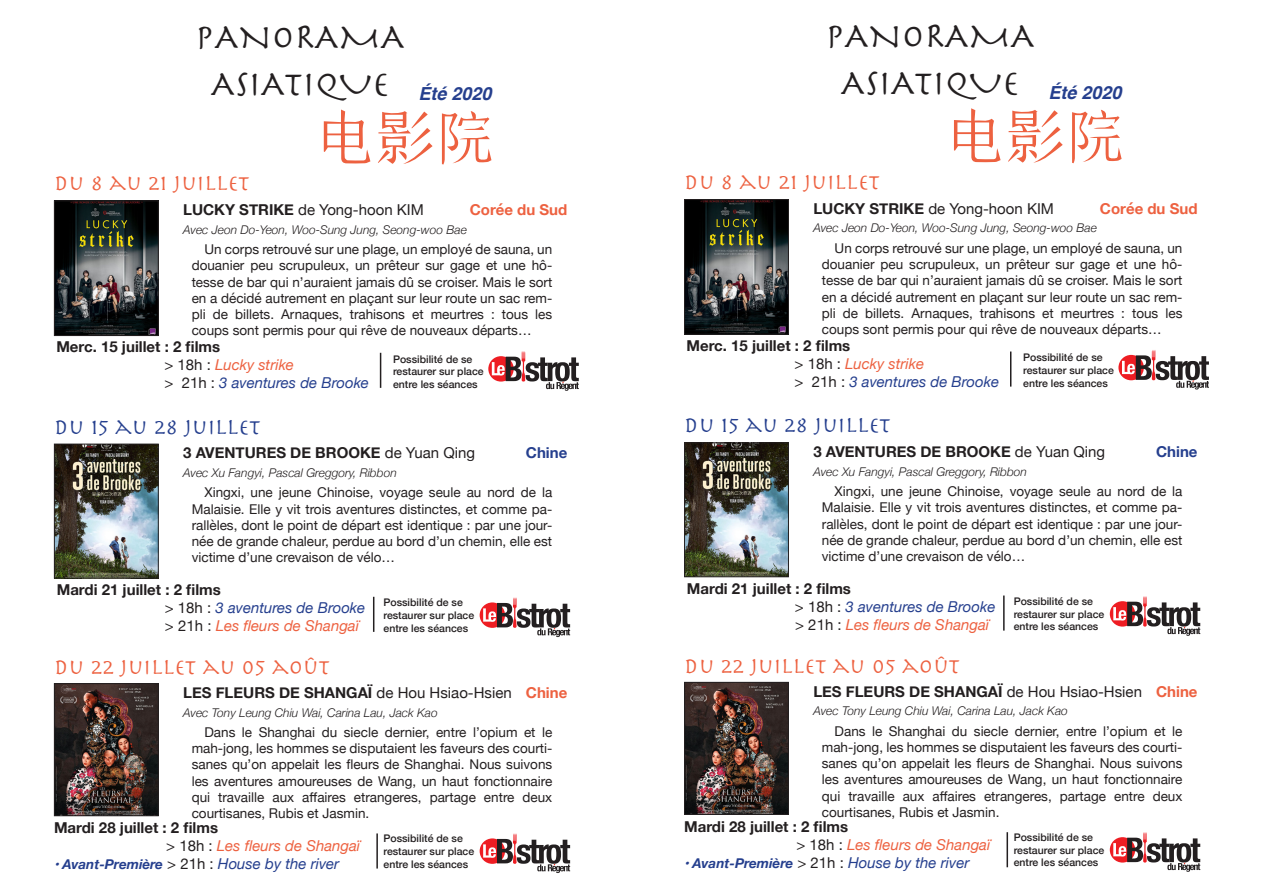
<style>
.page{position:relative;width:1263px;height:893px;background:#fff}
.page>*{position:absolute;margin:0;border:0;box-sizing:border-box;transform-origin:0 0}
.t1{font:36px "Herculanum";color:#231f20}
.t2{font:22.5px "Herculanum";color:#ed6140}
.t3{font:22.5px "Herculanum";color:#253f8e}
.t4{font:italic 700 18px "Helvetica";color:#253f8e}
.t5{font:700 15px "Helvetica Neue";color:#231f20}
.t6{font:italic 15px "Helvetica Neue";color:#ed6140}
.t7{font:italic 15px "Helvetica Neue";color:#253f8e}
.t8{font:15px "Helvetica Neue";color:#231f20}
.t9{font:700 15px "Helvetica Neue";color:#ed6140}
.t10{font:700 15px "Helvetica Neue";color:#253f8e}
.t11{font:13.5px/16.2px "Helvetica Neue";color:#231f20;text-align:justify}
.t12{font:italic 700 13.5px "Helvetica Neue";color:#253f8e}
.t13{font:italic 300 12px "Helvetica Neue";color:#231f20}
.t14{font:500 10.5px/12.6px "Helvetica Neue";color:#231f20}
.s1{font-weight:700}
.s2{font-style:normal;color:#231f20}
.s3{font-weight:400}
.s4{font-weight:400;font-size:15px;color:#231f20}
.s5{font-weight:400;font-style:normal;font-size:15px;color:#231f20}
.s6{font-weight:400;font-size:15px}
</style>
<div class="page">
<svg style="left:324px;top:110px;width:46px;height:54px"></svg>
<svg style="left:378px;top:111px;width:55px;height:53px"></svg>
<svg style="left:442px;top:111px;width:49px;height:53px"></svg>
<img style="left:56px;top:202px;width:101px;height:132px">
<div style="left:54px;top:200px;width:105px;height:136px;border:1px solid #231f20"></div>
<img style="left:56px;top:446px;width:101px;height:130px">
<div style="left:54px;top:444px;width:105px;height:134px;border:1px solid #231f20"></div>
<img style="left:56px;top:685px;width:101px;height:129px">
<div style="left:54px;top:683px;width:105px;height:133px;border:1px solid #231f20"></div>
<svg style="left:488px;top:356px;width:26px;height:26px"></svg>
<svg style="left:492px;top:351px;width:87px;height:40px"></svg>
<hr style="left:380px;top:353px;width:1px;height:35px;background:#231f20">
<div style="left:480px;top:602px;width:25px;height:26px;background:#ee1d23;border-radius:50%"></div>
<svg style="left:483px;top:597px;width:87px;height:40px"></svg>
<hr style="left:373px;top:597px;width:1px;height:35px;background:#231f20">
<div style="left:480px;top:838px;width:25px;height:26px;background:#ee1d23;border-radius:50%"></div>
<svg style="left:483px;top:833px;width:87px;height:40px"></svg>
<hr style="left:376px;top:833px;width:2px;height:35px;background:#231f20">
<svg style="left:954px;top:108px;width:46px;height:54px"></svg>
<svg style="left:1008px;top:110px;width:55px;height:53px"></svg>
<svg style="left:1072px;top:110px;width:49px;height:53px"></svg>
<img style="left:686px;top:201px;width:101px;height:132px">
<div style="left:684px;top:199px;width:105px;height:136px;border:1px solid #231f20"></div>
<img style="left:686px;top:444px;width:101px;height:131px">
<div style="left:684px;top:442px;width:105px;height:135px;border:1px solid #231f20"></div>
<img style="left:686px;top:684px;width:101px;height:129px">
<div style="left:684px;top:682px;width:105px;height:133px;border:1px solid #231f20"></div>
<svg style="left:1118px;top:355px;width:26px;height:25px"></svg>
<svg style="left:1122px;top:350px;width:87px;height:39px"></svg>
<hr style="left:1010px;top:351px;width:1px;height:36px;background:#231f20">
<div style="left:1110px;top:601px;width:25px;height:26px;background:#ee1d23;border-radius:50%"></div>
<svg style="left:1113px;top:596px;width:87px;height:40px"></svg>
<hr style="left:1003px;top:595px;width:1px;height:36px;background:#231f20">
<div style="left:1110px;top:837px;width:25px;height:25px;background:#ee1d23;border-radius:50%"></div>
<svg style="left:1113px;top:832px;width:87px;height:40px"></svg>
<hr style="left:1006px;top:832px;width:2px;height:35px;background:#231f20">
<p class="t1" style="left:196px;top:14px;width:210px">PANORAMA</p>
<p class="t1" style="left:211px;top:61px;width:180px">ASIATIQUE</p>
<p class="t4" style="left:418px;top:79px;width:75px">Été 2020</p>
<p class="t1" style="left:826px;top:13px;width:210px">PANORAMA</p>
<p class="t1" style="left:841px;top:60px;width:180px">ASIATIQUE</p>
<p class="t4" style="left:1048px;top:77px;width:75px">Été 2020</p>
<p class="t2" style="left:54px;top:169px;width:197px">DU 8 AU 21 JUILLET</p>
<p class="t2" style="left:684px;top:168px;width:197px">DU 8 AU 21 JUILLET</p>
<p class="t9" style="left:470px;top:198px;width:99px">Corée du Sud</p>
<p class="t8" style="left:183px;top:199px;width:242px"><span class="s1">LUCKY STRIKE</span> de Yong-hoon KIM</p>
<p class="t13" style="left:183px;top:220px;width:285px">Avec Jeon Do-Yeon, Woo-Sung Jung, Seong-woo Bae</p>
<p class="t11" style="left:192px;top:242px;width:362px;text-indent:13px">Un corps retrouvé sur une plage, un employé de sauna, un douanier peu scrupuleux, un prêteur sur gage et une hô&shy;tesse de bar qui n’auraient jamais dû se croiser. Mais le sort en a décidé autrement en plaçant sur leur route un sac rem&shy;pli de billets. Arnaques, trahisons et meurtres : tous les coups sont permis pour qui rêve de nouveaux départs…</p>
<p class="t9" style="left:1100px;top:197px;width:99px">Corée du Sud</p>
<p class="t8" style="left:813px;top:198px;width:242px"><span class="s1">LUCKY STRIKE</span> de Yong-hoon KIM</p>
<p class="t13" style="left:813px;top:219px;width:285px">Avec Jeon Do-Yeon, Woo-Sung Jung, Seong-woo Bae</p>
<p class="t11" style="left:822px;top:241px;width:362px;text-indent:13px">Un corps retrouvé sur une plage, un employé de sauna, un douanier peu scrupuleux, un prêteur sur gage et une hô&shy;tesse de bar qui n’auraient jamais dû se croiser. Mais le sort en a décidé autrement en plaçant sur leur route un sac rem&shy;pli de billets. Arnaques, trahisons et meurtres : tous les coups sont permis pour qui rêve de nouveaux départs…</p>
<p class="t5" style="left:56px;top:335px;width:165px">Merc. 15 juillet : 2 films</p>
<p class="t6" style="left:164px;top:354px;width:131px"><span class="s2">&gt; 18h :</span> Lucky strike</p>
<p class="t7" style="left:164px;top:372px;width:206px"><span class="s2">&gt; 21h :</span> 3 aventures de Brooke</p>
<p class="t14" style="left:393px;top:352px;width:92px">Possibilité de se restaurer sur place entre les séances</p>
<p class="t5" style="left:686px;top:334px;width:165px">Merc. 15 juillet : 2 films</p>
<p class="t6" style="left:794px;top:353px;width:131px"><span class="s2">&gt; 18h :</span> Lucky strike</p>
<p class="t7" style="left:794px;top:371px;width:206px"><span class="s2">&gt; 21h :</span> 3 aventures de Brooke</p>
<p class="t14" style="left:1023px;top:351px;width:92px">Possibilité de se restaurer sur place entre les séances</p>
<p class="t3" style="left:54px;top:412px;width:208px">DU 15 AU 28 JUILLET</p>
<p class="t3" style="left:684px;top:411px;width:208px">DU 15 AU 28 JUILLET</p>
<p class="t5" style="left:183px;top:441px;width:293px">3 AVENTURES DE BROOKE <span class="s3">de Yuan Qing</span></p>
<p class="t13" style="left:183px;top:463px;width:215px">Avec Xu Fangyi, Pascal Greggory, Ribbon</p>
<p class="t11" style="left:192px;top:485px;width:362px;text-indent:13px">Xingxi, une jeune Chinoise, voyage seule au nord de la Malaisie. Elle y vit trois aventures distinctes, et comme pa&shy;rallèles, dont le point de départ est identique : par une jour&shy;née de grande chaleur, perdue au bord d’un chemin, elle est victime d’une crevaison de vélo…</p>
<p class="t10" style="left:526px;top:441px;width:43px">Chine</p>
<p class="t5" style="left:813px;top:440px;width:293px">3 AVENTURES DE BROOKE <span class="s3">de Yuan Qing</span></p>
<p class="t13" style="left:813px;top:462px;width:215px">Avec Xu Fangyi, Pascal Greggory, Ribbon</p>
<p class="t11" style="left:822px;top:484px;width:362px;text-indent:13px">Xingxi, une jeune Chinoise, voyage seule au nord de la Malaisie. Elle y vit trois aventures distinctes, et comme pa&shy;rallèles, dont le point de départ est identique : par une jour&shy;née de grande chaleur, perdue au bord d’un chemin, elle est victime d’une crevaison de vélo…</p>
<p class="t10" style="left:1156px;top:440px;width:43px">Chine</p>
<p class="t5" style="left:57px;top:578px;width:166px">Mardi 21 juillet : 2 films</p>
<p class="t7" style="left:165px;top:597px;width:202px"><span class="s2">&gt; 18h :</span> 3 aventures de Brooke</p>
<p class="t6" style="left:165px;top:615px;width:196px"><span class="s2">&gt; 21h :</span> Les fleurs de Shangaï</p>
<p class="t14" style="left:383px;top:596px;width:92px">Possibilité de se restaurer sur place entre les séances</p>
<p class="t5" style="left:687px;top:577px;width:166px">Mardi 21 juillet : 2 films</p>
<p class="t7" style="left:795px;top:595px;width:202px"><span class="s2">&gt; 18h :</span> 3 aventures de Brooke</p>
<p class="t6" style="left:795px;top:613px;width:196px"><span class="s2">&gt; 21h :</span> Les fleurs de Shangaï</p>
<p class="t14" style="left:1014px;top:594px;width:92px">Possibilité de se restaurer sur place entre les séances</p>
<p class="t2" style="left:54px;top:653px;width:277px">DU 22 JUILLET AU 05 AOÛT</p>
<p class="t2" style="left:684px;top:652px;width:277px">DU 22 JUILLET AU 05 AOÛT</p>
<p class="t5" style="left:183px;top:681px;width:330px">LES FLEURS DE SHANGAÏ <span class="s3">de Hou Hsiao-Hsien</span></p>
<p class="t13" style="left:183px;top:703px;width:256px">Avec Tony Leung Chiu Wai, Carina Lau, Jack Kao</p>
<p class="t11" style="left:192px;top:725px;width:362px;text-indent:13px">Dans le Shanghai du siecle dernier, entre l’opium et le mah-jong, les hommes se disputaient les faveurs des courti&shy;sanes qu’on appelait les fleurs de Shanghai. Nous suivons les aventures amoureuses de Wang, un haut fonctionnaire qui travaille aux affaires etrangeres, partage entre deux courtisanes, Rubis et Jasmin.</p>
<p class="t9" style="left:526px;top:681px;width:43px">Chine</p>
<p class="t5" style="left:54px;top:816px;width:166px">Mardi 28 juillet : 2 films</p>
<p class="t6" style="left:166px;top:835px;width:196px"><span class="s2">&gt; 18h :</span> Les fleurs de Shangaï</p>
<p class="t12" style="left:54px;top:854px;width:287px">• Avant-Première <span class="s4">&gt;</span> <span class="s5">21h :</span> <span class="s6">House by the river</span></p>
<p class="t14" style="left:383px;top:831px;width:92px">Possibilité de se restaurer sur place entre les séances</p>
<p class="t5" style="left:813px;top:679px;width:330px">LES FLEURS DE SHANGAÏ <span class="s3">de Hou Hsiao-Hsien</span></p>
<p class="t13" style="left:813px;top:701px;width:256px">Avec Tony Leung Chiu Wai, Carina Lau, Jack Kao</p>
<p class="t11" style="left:822px;top:724px;width:362px;text-indent:13px">Dans le Shanghai du siecle dernier, entre l’opium et le mah-jong, les hommes se disputaient les faveurs des courti&shy;sanes qu’on appelait les fleurs de Shanghai. Nous suivons les aventures amoureuses de Wang, un haut fonctionnaire qui travaille aux affaires etrangeres, partage entre deux courtisanes, Rubis et Jasmin.</p>
<p class="t9" style="left:1156px;top:679px;width:43px">Chine</p>
<p class="t5" style="left:684px;top:815px;width:166px">Mardi 28 juillet : 2 films</p>
<p class="t6" style="left:796px;top:834px;width:196px"><span class="s2">&gt; 18h :</span> Les fleurs de Shangaï</p>
<p class="t12" style="left:684px;top:853px;width:287px">• Avant-Première <span class="s4">&gt;</span> <span class="s5">21h :</span> <span class="s6">House by the river</span></p>
<p class="t14" style="left:1014px;top:830px;width:92px">Possibilité de se restaurer sur place entre les séances</p>
</div>
